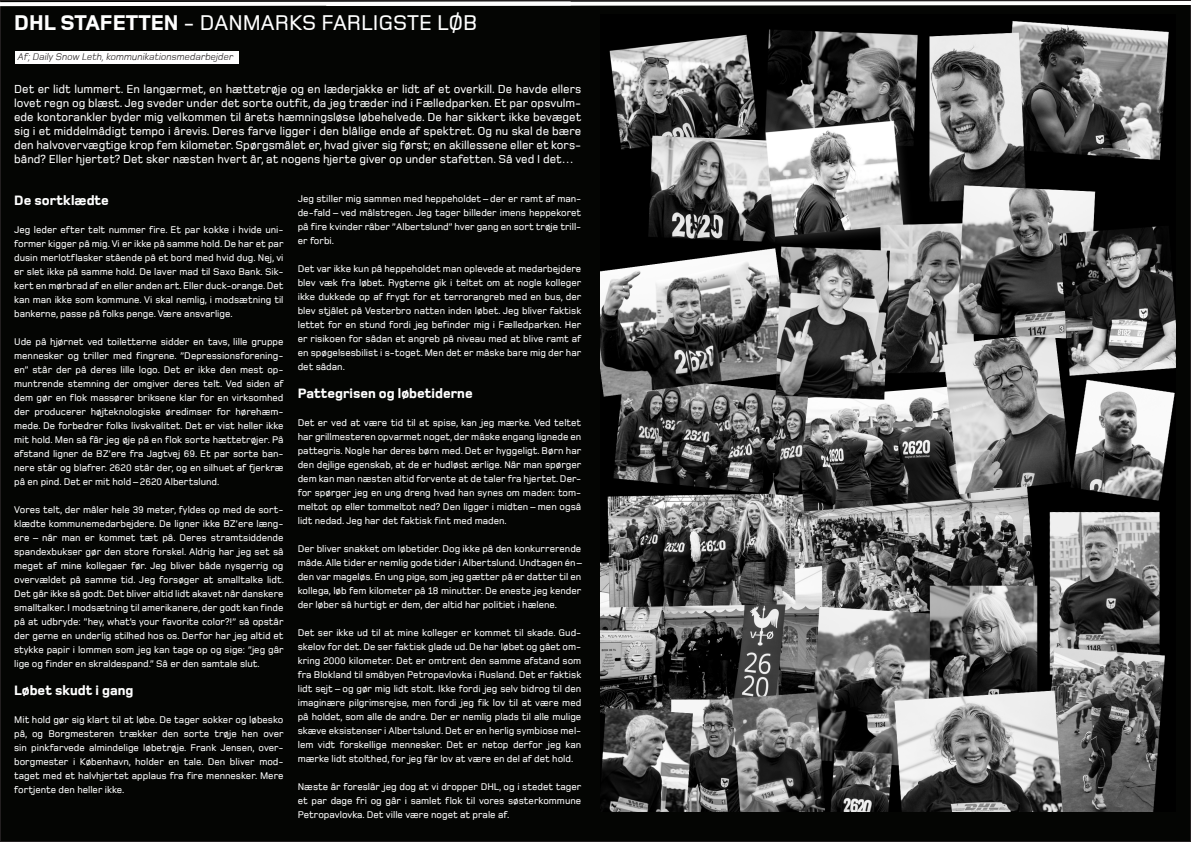
<style>
.page{position:relative;width:1191px;height:842px;background:#fff}
.page>*{position:absolute;margin:0;border:0;box-sizing:border-box;transform-origin:0 0}
.t1{font:500 22px "Foundry Monoline";color:#fff}
.t2{font:800 14px "Foundry Monoline";color:#fff}
.t3{font:500 12px/14px "Foundry Monoline";color:#fff;text-align:justify}
.t4{font:500 10px/14px "Foundry Monoline";color:#fff;text-align:justify}
.t5{font:italic 10px "Foundry Monoline";color:#231f20}
.s1{font-weight:800}
</style>
<div class="page">
<div style="left:0;top:0;width:1190px;height:841px;background:#040503"></div>
<svg style="left:0;top:0;width:1191px;height:8px"></svg>
<div style="left:15px;top:51px;width:223px;height:12px;background:#fff"></div>
<img style="left:601px;top:21px;width:574px;height:790px">
<p class="t1" style="left:14px;top:11px;width:465px"><span class="s1">DHL STAFETTEN</span> - DANMARKS FARLIGSTE LØB</p>
<p class="t5" style="left:18px;top:51px;width:217px">Af; Daily Snow Leth, kommunikationsmedarbejder</p>
<p class="t3" style="left:14px;top:82px;width:568px">Det er lidt lummert. En langærmet, en hættetrøje og en læderjakke er lidt af et overkill. De havde ellers lovet regn og blæst. Jeg sveder under det sorte outfit, da jeg træder ind i Fælledparken. Et par opsvulm&shy;ede kontorankler byder mig velkommen til årets hæmningsløse løbehelvede. De har sikkert ikke bevæget sig i et middelmådigt tempo i årevis. Deres farve ligger i den blålige ende af spektret. Og nu skal de bære den halvovervægtige krop fem kilometer. Spørgsmålet er, hvad giver sig først; en akillessene eller et kors&shy;bånd? Eller hjertet? Det sker næsten hvert år, at nogens hjerte giver op under stafetten. Så ved I det…</p>
<p class="t2" style="left:14px;top:192px;width:96px">De sortklædte</p>
<p class="t4" style="left:14px;top:222px;width:271px">Jeg leder efter telt nummer fire. Et par kokke i hvide uni&shy;former kigger på mig. Vi er ikke på samme hold. De har et par dusin merlotflasker stående på et bord med hvid dug. Nej, vi er slet ikke på samme hold. De laver mad til Saxo Bank. Sik&shy;kert en mørbrad af en eller anden art. Eller duck-orange. Det kan man ikke som kommune. Vi skal nemlig, i modsætning til bankerne, passe på folks penge. Være ansvarlige.</p>
<p class="t4" style="left:14px;top:334px;width:271px">Ude på hjørnet ved toiletterne sidder en tavs, lille gruppe mennesker og triller med fingrene. ”Depressionsforening&shy;en” står der på deres lille logo. Det er ikke den mest op&shy;muntrende stemning der omgiver deres telt. Ved siden af dem gør en flok massører briksene klar for en virksomhed der producerer højteknologiske øredimser for hørehæm&shy;mede. De forbedrer folks livskvalitet. Det er vist heller ikke mit hold. Men så får jeg øje på en flok sorte hættetrøjer. På afstand ligner de BZ’ere fra Jagtvej 69. Et par sorte ban&shy;nere står og blafrer. 2620 står der, og en silhuet af fjerkræ på en pind. Det er mit hold – 2620 Albertslund.</p>
<p class="t4" style="left:14px;top:502px;width:271px">Vores telt, der måler hele 39 meter, fyldes op med de sort&shy;klædte kommunemedarbejdere. De ligner ikke BZ’ere læng&shy;ere – når man er kommet tæt på. Deres stramtsiddende spandexbukser gør den store forskel. Aldrig har jeg set så meget af mine kollegaer før. Jeg bliver både nysgerrig og overvældet på samme tid. Jeg forsøger at smalltalke lidt.<br>Det går ikke så godt. Det bliver altid lidt akavet når danskere smalltalker. I modsætning til amerikanere, der godt kan finde på at udbryde: ”hey, what’s your favorite color?!” så opstår der gerne en underlig stilhed hos os. Derfor har jeg altid et stykke papir i lommen som jeg kan tage op og sige: ”jeg går lige og finder en skraldespand.” Så er den samtale slut.</p>
<p class="t2" style="left:14px;top:682px;width:121px">Løbet skudt i gang</p>
<p class="t4" style="left:14px;top:712px;width:271px">Mit hold gør sig klart til at løbe. De tager sokker og løbesko på, og Borgmesteren trækker den sorte trøje hen over sin pinkfarvede almindelige løbetrøje. Frank Jensen, over&shy;borgmester i København, holder en tale. Den bliver mod&shy;taget med et halvhjertet applaus fra fire mennesker. Mere fortjente den heller ikke.</p>
<p class="t4" style="left:298px;top:191px;width:285px">Jeg stiller mig sammen med heppeholdet – der er ramt af man&shy;de-fald – ved målstregen. Jeg tager billeder imens heppekoret på fire kvinder råber ”Albertslund” hver gang en sort trøje trill&shy;er forbi.</p>
<p class="t4" style="left:298px;top:261px;width:285px">Det var ikke kun på heppeholdet man oplevede at medarbejdere blev væk fra løbet. Rygterne gik i teltet om at nogle kolleger ikke dukkede op af frygt for et terrorangreb med en bus, der blev stjålet på Vesterbro natten inden løbet. Jeg bliver faktisk lettet for en stund fordi jeg befinder mig i Fælledparken. Her er risikoen for sådan et angreb på niveau med at blive ramt af en spøgelsesbilist i s-toget. Men det er måske bare mig der har det sådan.</p>
<p class="t2" style="left:298px;top:386px;width:176px">Pattegrisen og løbetiderne</p>
<p class="t4" style="left:298px;top:415px;width:285px">Det er ved at være tid til at spise, kan jeg mærke. Ved teltet har grillmesteren opvarmet noget, der måske engang lignede en pattegris. Nogle har deres børn med. Det er hyggeligt. Børn har den dejlige egenskab, at de er hudløst ærlige. Når man spørger dem kan man næsten altid forvente at de taler fra hjertet. Der&shy;for spørger jeg en ung dreng hvad han synes om maden: tom&shy;meltot op eller tommeltot ned? Den ligger i midten – men også lidt nedad. Jeg har det faktisk fint med maden.</p>
<p class="t4" style="left:298px;top:541px;width:286px">Der bliver snakket om løbetider. Dog ikke på den konkurrerende måde. Alle tider er nemlig gode tider i Albertslund. Undtagen én – den var mageløs. En ung pige, som jeg gætter på er datter til en kollega, løb fem kilometer på 18 minutter. De eneste jeg kender der løber så hurtigt er dem, der altid har politiet i hælene.</p>
<p class="t4" style="left:298px;top:625px;width:285px">Det ser ikke ud til at mine kolleger er kommet til skade. Gud&shy;skelov for det. De ser faktisk glade ud. De har løbet og gået om&shy;kring 2000 kilometer. Det er omtrent den samme afstand som fra Blokland til småbyen Petropavlovka i Rusland. Det er faktisk lidt sejt – og gør mig lidt stolt. Ikke fordi jeg selv bidrog til den imaginære pilgrimsrejse, men fordi jeg fik lov til at være med på holdet, som alle de andre. Der er nemlig plads til alle mulige skæve eksistenser i Albertslund. Det er en herlig symbiose mel&shy;lem vidt forskellige mennesker. Det er netop derfor jeg kan mærke lidt stolthed, for jeg får lov at være en del af det hold.</p>
<p class="t4" style="left:298px;top:779px;width:285px">Næste år foreslår jeg dog at vi dropper DHL, og i stedet tager et par dage fri og går i samlet flok til vores søsterkommune Petropavlovka. Det ville være noget at prale af.</p>
</div>
